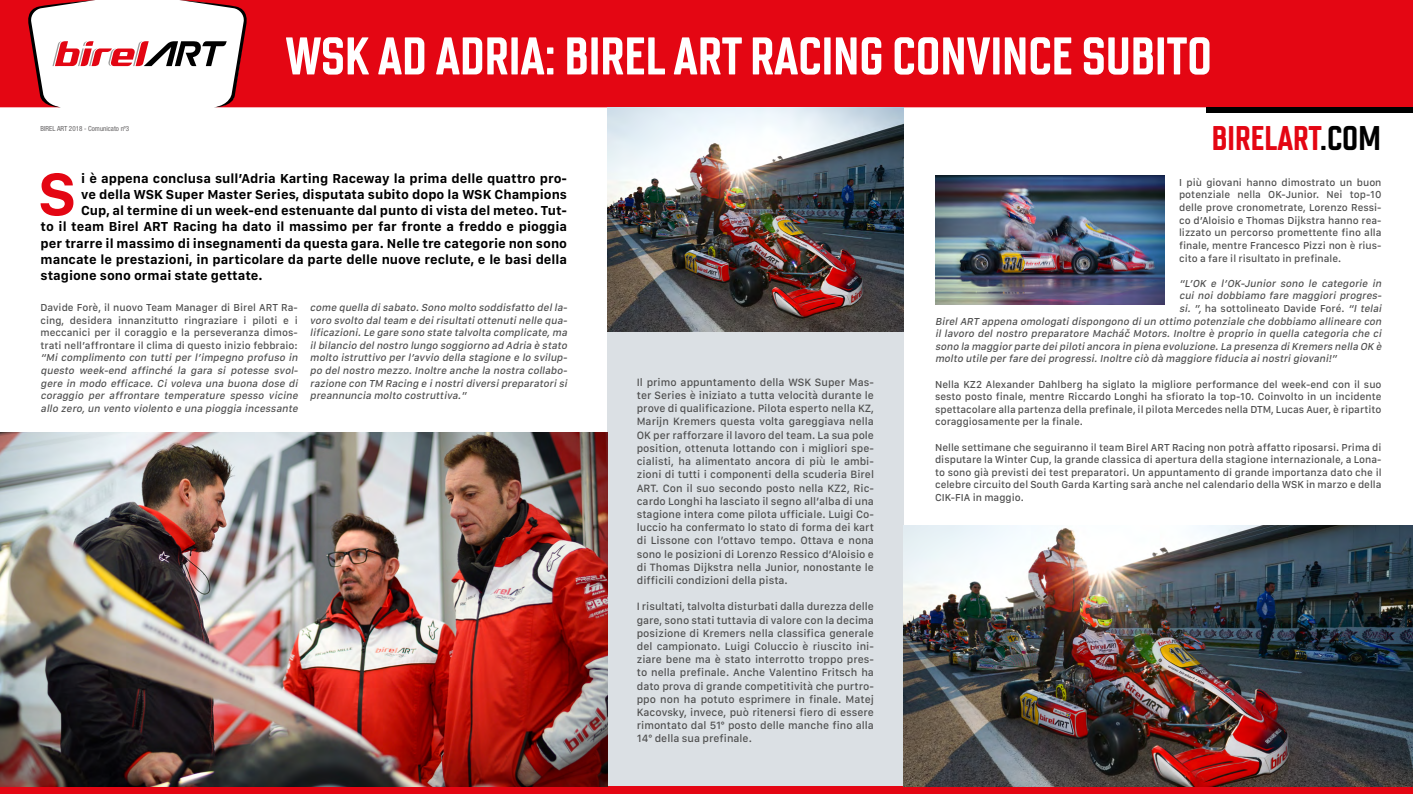
<style>
.page{position:relative;width:1413px;height:794px;background:#fff}
.page>*{position:absolute;margin:0;border:0;box-sizing:border-box;transform-origin:0 0}
.t1{font:700 62.1px "San Francisco Text";color:#e40613}
.t2{font:700 52.9px "Chromoxome Pro";color:#fff}
.t3{font:700 34.2px "Chromoxome Pro";color:#e40613}
.t4{font:700 13.5px "San Francisco Text";color:#000}
.t5{font:500 11px/13.2px "San Francisco Text";color:#4f4f4f;text-align:justify}
.t6{font:500 10.5px/12.6px "San Francisco Text";color:#4f4f4f;text-align:justify}
.t7{font:italic 500 10.5px/12.6px "San Francisco Text";color:#4f4f4f;text-align:justify}
.t8{font:condensed 7px "Helvetica Neue LT Pro";color:#646263}
.s1{color:#000}
.s2{font-style:italic}
</style>
<div class="page">
<div style="left:0;top:786px;width:1413px;height:8px;background:#e40613"></div>
<div style="left:249px;top:0;width:1164px;height:107px;background:#e40613"></div>
<div style="left:1206px;top:107px;width:207px;height:6px;background:#000"></div>
<svg style="left:0;top:0;width:249px;height:107px"></svg>
<div style="left:607px;top:332px;width:296px;height:454px;background:#dbe0e4"></div>
<img style="left:0;top:433px;width:607px;height:353px">
<img style="left:607px;top:107px;width:296px;height:225px">
<img style="left:903px;top:525px;width:510px;height:261px">
<img style="left:935px;top:176px;width:230px;height:128px">
<h2 class="t2" style="left:285px;top:25px;width:928px">WSK AD ADRIA: BIREL ART RACING CONVINCE SUBITO</h2>
<p class="t8" style="left:41px;top:125px;width:90px">BIREL ART 2018 - Comunicato nº3</p>
<h3 class="t3" style="left:1212px;top:118px;width:170px">BIRELART<span class="s1">.COM</span></h3>
<h1 class="t1" style="left:38px;top:156px;width:40px">S</h1>
<p class="t4" style="left:81px;top:170px;width:487px">i è appena conclusa sull’Adria Karting Raceway la prima delle quattro pro-</p>
<p class="t6" style="left:1179px;top:176px;width:204px">I più giovani hanno dimostrato un buon potenziale nella OK-Junior. Nei top-10 delle prove cronometrate, Lorenzo Ressi&shy;co d’Aloisio e Thomas Dijkstra hanno rea&shy;lizzato un percorso promettente fino alla finale, mentre Francesco Pizzi non è rius&shy;cito a fare il risultato in prefinale.</p>
<p class="t7" style="left:1179px;top:277px;width:206px">“L’OK e l’OK-Junior sono le categorie in</p>
<p class="t7" style="left:1179px;top:289px;width:206px">cui noi dobbiamo fare maggiori progres-</p>
<p class="t6" style="left:1179px;top:302px;width:206px"><span class="s2">si. ”,</span> ha sottolineato Davide Foré. <span class="s2">“I telai</span></p>
<p class="t7" style="left:935px;top:314px;width:450px">BirelART appena omologatidispongono diun ottimo potenziale che dobbiamo allineare con</p>
<p class="t7" style="left:935px;top:327px;width:450px">il lavoro del nostro preparatore Macháč Motors. Inoltre è proprio in quella categoria che ci</p>
<p class="t7" style="left:935px;top:340px;width:450px">sono la maggior parte deipilotiancora in piena evoluzione.La presenza diKremers nella OK è</p>
<p class="t7" style="left:935px;top:352px;width:405px">molto utile per fare deiprogressi.Inoltre ciò dà maggiore fiducia ainostrigiovani!”</p>
<p class="t6" style="left:935px;top:377px;width:448px">Nella KZ2 Alexander Dahlberg ha siglato la migliore performance del week-end con il suo sesto posto finale, mentre Riccardo Longhi ha sfiorato la top-10. Coinvolto in un incidente spettacolare alla partenza della prefinale, il pilota Mercedes nella DTM, Lucas Auer, è ripartito coraggiosamente per la finale.</p>
<p class="t6" style="left:935px;top:440px;width:448px">Nelle settimane che seguiranno il team Birel ART Racing non potrà affatto riposarsi. Prima di disputare la Winter Cup, la grande classica di apertura della stagione internazionale, a Lona&shy;to sono già previsti dei test preparatori. Un appuntamento di grande importanza dato che il celebre circuito del South Garda Karting sarà anche nel calendario della WSK in marzo e della CIK-FIA in maggio.</p>
<p class="t4" style="left:81px;top:186px;width:487px">ve della WSK Super Master Series, disputata subito dopo la WSK Champions</p>
<p class="t4" style="left:81px;top:202px;width:487px">Cup, al termine di un week-end estenuante dal punto di vista del meteo. Tut-</p>
<p class="t4" style="left:41px;top:218px;width:528px">to il team Birel ART Racing ha dato il massimo per far fronte a freddo e pioggia</p>
<p class="t4" style="left:41px;top:235px;width:528px">per trarre il massimo di insegnamenti da questa gara. Nelle tre categorie non sono</p>
<p class="t4" style="left:41px;top:251px;width:528px">mancate le prestazioni, in particolare da parte delle nuove reclute, e le basi della</p>
<p class="t4" style="left:41px;top:267px;width:224px">stagione sono ormai state gettate.</p>
<p class="t6" style="left:41px;top:301px;width:259px">Davide Forè, il nuovo Team Manager di Birel ART Ra&shy;cing, desidera innanzitutto ringraziare i piloti e i meccanici per il coraggio e la perseveranza dimos&shy;trati nell’affrontare il clima di questo inizio febbraio:</p>
<p class="t7" style="left:41px;top:351px;width:261px">“Mi complimento con tutti per l’impegno profuso in questo week-end affinché la gara si potesse svol&shy;gere in modo efficace. Ci voleva una buona dose di coraggio per affrontare temperature spesso vicine allo zero, un vento violento e una pioggia incessante</p>
<p class="t7" style="left:310px;top:301px;width:261px">come quella disabato.Sono molto soddisfatto della&shy;voro svolto dalteam e deirisultatiottenutinelle qua&shy;lificazioni.Le gare sono state talvolta complicate,ma ilbilancio delnostro lungo soggiorno ad Adria è stato molto istruttivo per l’avvio della stagione e lo svilup&shy;po delnostro mezzo.Inoltre anche la nostra collabo&shy;razione con TM Racing e inostridiversipreparatorisi preannuncia molto costruttiva.”</p>
<p class="t5" style="left:637px;top:375px;width:239px">Il primo appuntamento della WSK Super Mas&shy;ter Series è iniziato a tutta velocità durante le prove di qualificazione. Pilota esperto nella KZ, Marijn Kremers questa volta gareggiava nella OK per rafforzare il lavoro del team. La sua pole position, ottenuta lottando con i migliori spe&shy;cialisti, ha alimentato ancora di più le ambi&shy;zioni di tutti i componenti della scuderia Birel ART. Con il suo secondo posto nella KZ2, Ric&shy;cardo Longhi ha lasciato il segno all’alba di una stagione intera come pilota ufficiale. Luigi Co&shy;luccio ha confermato lo stato di forma dei kart di Lissone con l’ottavo tempo. Ottava e nona sono le posizioni di Lorenzo Ressico d’Aloisio e di Thomas Dijkstra nella Junior, nonostante le difficili condizioni della pista.</p>
<p class="t5" style="left:637px;top:600px;width:239px">I risultati, talvolta disturbati dalla durezza delle gare, sono stati tuttavia di valore con la decima posizione di Kremers nella classifica generale del campionato. Luigi Coluccio è riuscito ini&shy;ziare bene ma è stato interrotto troppo pres&shy;to nella prefinale. Anche Valentino Fritsch ha dato prova di grande competitività che purtro&shy;ppo non ha potuto esprimere in finale. Matej Kacovsky, invece, può ritenersi fiero di essere rimontato dal 51° posto delle manche fino alla 14° della sua prefinale.</p>
</div>
